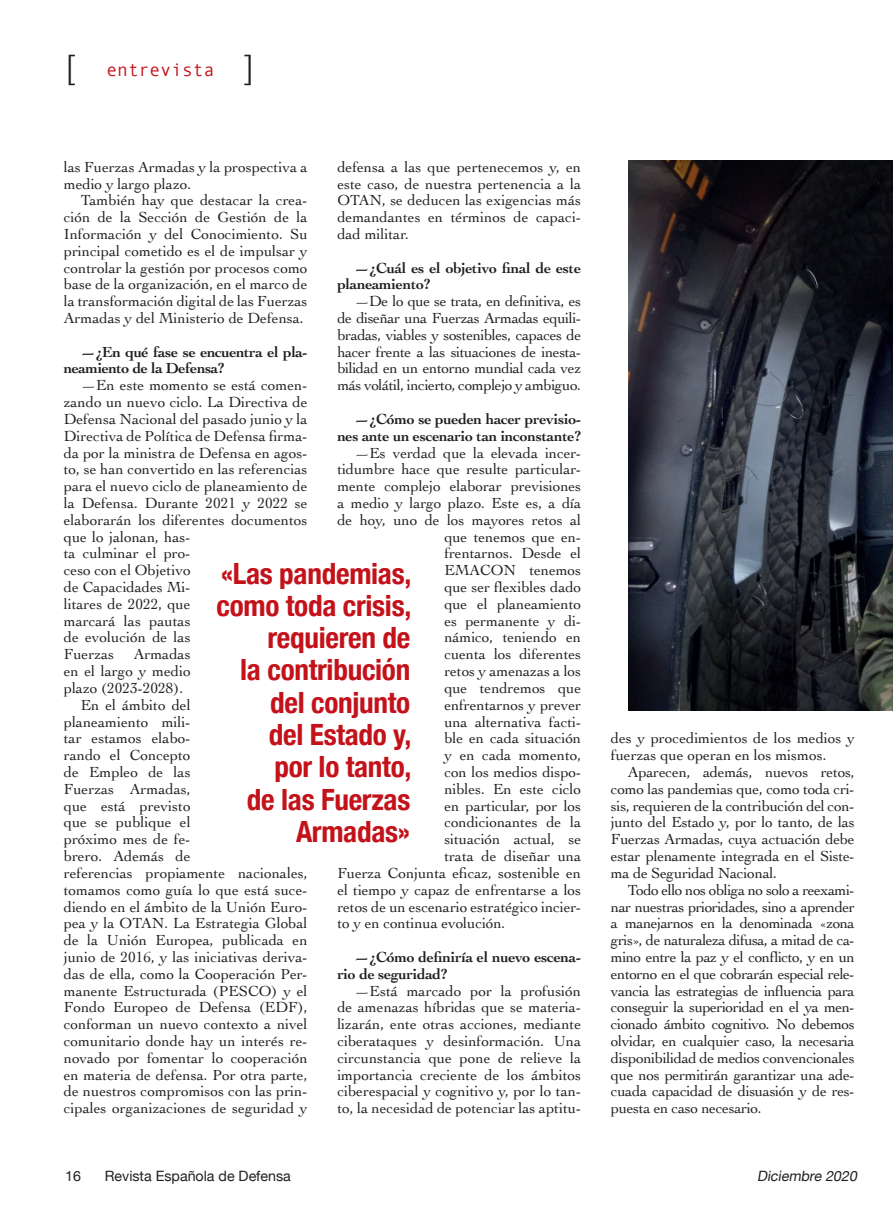
<style>
.page{position:relative;width:893px;height:1217px;background:#fff}
.page>*{position:absolute;margin:0;border:0;box-sizing:border-box;transform-origin:0 0}
.t1{font:300 33px "Helvetica";color:#231f20}
.Coro-Sumario{font:700 condensed 29.25px/32.2px "Helvetica Neue";letter-spacing:-.01em;color:#c4121a;text-align:right}
.t2{font:18px "Monotypecom";color:#c4121a}
.Texto_general{font:15.3px/16.8px "Cochin";color:#231f20;text-align:justify}
.Texto_general-2{font:700 15.3px/16.8px "Cochin";letter-spacing:-.015em;color:#231f20}
.t3{font:14.25px "Helvetica Neue";color:#231f20}
.t4{font:italic 14.25px "Helvetica Neue";color:#231f20}
.s1{font-family:"Helvetica";font-weight:300;font-size:33px;color:#231f20}
</style>
<div class="page">
<img style="left:628px;top:161px;width:265px;height:549px">
<p class="t1" style="left:66px;top:39px;width:12px">[</p>
<p class="t2" style="left:106px;top:59px;width:149px">entrevista <span class="s1">]</span></p>
<p class="Texto_general" style="left:64px;top:158px;width:245px">las Fuerzas Armadas y la prospectiva a medio y largo plazo.</p>
<p class="Texto_general" style="left:64px;top:191px;width:245px;text-indent:17px">También hay que destacar la crea&shy;ción de la Sección de Gestión de la Información y del Conocimiento. Su principal cometido es el de impulsar y controlar la gestión por procesos como base de la organización, en el marco de la transformación digital de las Fuerzas Armadas y del Ministerio de Defensa.</p>
<p class="Texto_general-2" style="left:64px;top:342px;width:245px;text-indent:17px">—¿En qué fase se encuentra el pla&shy;neamiento de la Defensa?</p>
<p class="Texto_general" style="left:64px;top:376px;width:245px;text-align:left;text-indent:17px">—En este momento se está comen&shy;zando un nuevo ciclo. La Directiva de<br>Defensa Nacional del pasado junio y la<br>Directiva de Política de Defensa firma&shy;da por la ministra de Defensa en agos&shy;to, se han convertido en las referencias para el nuevo ciclo de planeamiento de la Defensa. Durante 2021 y 2022 se elaborarán los diferentes documentos que lo jalonan, has-<br>ta culminar el pro-<br>ceso con el Objetivo<br>de Capacidades Mi-<br>litares de 2022, que<br>marcará las pautas<br>de evolución de las<br>Fuerzas</p>
<p class="Texto_general" style="left:337px;top:158px;width:245px">defensa a las que pertenecemos y, en este caso, de nuestra pertenencia a la OTAN, se deducen las exigencias más demandantes en términos de capaci&shy;dad militar.</p>
<p class="Texto_general-2" style="left:337px;top:258px;width:245px;text-indent:17px">—¿Cuál es el objetivo final de este planeamiento?</p>
<p class="Texto_general" style="left:337px;top:292px;width:245px;text-indent:17px">—De lo que se trata, en definitiva, es de diseñar una Fuerzas Armadas equili&shy;bradas, viables y sostenibles, capaces de hacer frente a las situaciones de inesta&shy;bilidad en un entorno mundial cada vez más volátil, incierto, complejo y ambiguo.</p>
<p class="Texto_general-2" style="left:337px;top:409px;width:245px;text-align:right">—¿Cómo se pueden hacer previsio&shy;nes ante un escenario tan inconstante?</p>
<p class="Texto_general" style="left:354px;top:443px;width:228px">—Es verdad que la elevada incer-</p>
<p class="Texto_general" style="left:337px;top:460px;width:245px">tidumbre hace que resulte particular-</p>
<p class="Texto_general" style="left:337px;top:477px;width:245px">mente complejo elaborar previsiones</p>
<p class="Texto_general" style="left:337px;top:494px;width:245px">a medio y largo plazo. Este es, a día</p>
<p class="Texto_general" style="left:337px;top:510px;width:245px">de hoy, uno de los mayores retos al</p>
<p class="Texto_general" style="left:444px;top:527px;width:138px">que tenemos que en-</p>
<p class="Texto_general" style="left:444px;top:544px;width:138px">frentarnos. Desde el</p>
<p class="Texto_general" style="left:444px;top:561px;width:138px">EMACON tenemos</p>
<p class="Texto_general" style="left:444px;top:578px;width:138px">que ser flexibles dado</p>
<p class="Texto_general" style="left:444px;top:594px;width:138px">que el planeamiento</p>
<p class="Texto_general" style="left:444px;top:611px;width:138px">es permanente y di-</p>
<p class="Texto_general" style="left:444px;top:628px;width:138px">námico, teniendo en</p>
<p class="Texto_general" style="left:444px;top:645px;width:138px">cuenta los diferentes</p>
<p class="Texto_general" style="left:444px;top:662px;width:138px">retos y amenazas a los</p>
<p class="Texto_general" style="left:444px;top:678px;width:138px">que tendremos que</p>
<p class="Texto_general" style="left:444px;top:695px;width:138px">enfrentarnos y prever</p>
<p class="Texto_general" style="left:444px;top:712px;width:138px">una alternativa facti-</p>
<p class="Texto_general" style="left:444px;top:729px;width:138px">ble en cada situación</p>
<p class="Texto_general" style="left:444px;top:746px;width:138px">y en cada momento,</p>
<p class="Texto_general" style="left:444px;top:762px;width:138px">con los medios dispo-</p>
<p class="Texto_general" style="left:444px;top:779px;width:138px">nibles. En este ciclo</p>
<p class="Texto_general" style="left:444px;top:796px;width:138px">en particular, por los</p>
<p class="Texto_general" style="left:444px;top:813px;width:138px">condicionantes de la</p>
<p class="Texto_general" style="left:444px;top:830px;width:138px">situación actual, se</p>
<p class="Texto_general" style="left:444px;top:846px;width:138px">trata de diseñar una</p>
<p class="Texto_general" style="left:337px;top:863px;width:245px">Fuerza Conjunta eficaz, sostenible en</p>
<p class="Texto_general" style="left:337px;top:880px;width:245px">el tiempo y capaz de enfrentarse a los</p>
<p class="Texto_general" style="left:337px;top:897px;width:245px">retos de un escenario estratégico incier-</p>
<p class="Texto_general" style="left:337px;top:914px;width:170px">to y en continua evolución.</p>
<p class="Texto_general-2" style="left:337px;top:947px;width:245px;text-indent:17px">—¿Cómo definiría el nuevo escena&shy;rio de seguridad?</p>
<p class="Texto_general" style="left:337px;top:981px;width:245px;text-indent:17px">—Está marcado por la profusión de amenazas híbridas que se materia&shy;lizarán, ente otras acciones, mediante ciberataques y desinformación. Una circunstancia que pone de relieve la importancia creciente de los ámbitos ciberespacial y cognitivo y, por lo tan&shy;to, la necesidad de potenciar las aptitu-</p>
<p class="Coro-Sumario" style="left:217px;top:555px;width:196px">«Las pandemias, como toda crisis, requieren de<br>la contribución del conjunto<br>del Estado y,<br>por lo tanto,<br>de las Fuerzas<br>Armadas»</p>
<p class="Texto_general" style="left:64px;top:645px;width:128px;text-indent:70px">Armadas en el largo y medio plazo (2023-2028).</p>
<p class="Texto_general" style="left:64px;top:695px;width:245px;text-align:left;text-indent:17px">En el ámbito del<br>planeamiento mili-<br>tar estamos elabo-<br>rando el Concepto<br>de Empleo de las<br>Fuerzas Armadas,<br>que está previsto<br>que se publique el<br>próximo mes de fe-<br>brero. Además de<br>referencias propiamente nacionales, tomamos como guía lo que está suce&shy;diendo en el ámbito de la Unión Euro&shy;pea y la OTAN. La Estrategia Global de la Unión Europea, publicada en junio de 2016, y las iniciativas deriva&shy;das de ella, como la Cooperación Per&shy;manente Estructurada (PESCO) y el<br>Fondo Europeo de Defensa (EDF), conforman un nuevo contexto a nivel comunitario donde hay un interés re&shy;novado por fomentar lo cooperación en materia de defensa. Por otra parte, de nuestros compromisos con las prin&shy;cipales organizaciones de seguridad y</p>
<p class="Texto_general" style="left:611px;top:729px;width:245px">des y procedimientos de los medios y fuerzas que operan en los mismos.</p>
<p class="Texto_general" style="left:611px;top:762px;width:245px;text-indent:17px">Aparecen, además, nuevos retos, como las pandemias que, como toda cri&shy;sis, requieren de la contribución del con&shy;junto del Estado y, por lo tanto, de las Fuerzas Armadas, cuya actuación debe estar plenamente integrada en el Siste&shy;ma de Seguridad Nacional.</p>
<p class="Texto_general" style="left:611px;top:880px;width:245px;text-indent:17px">Todo ello nos obliga no solo a reexami&shy;nar nuestras prioridades, sino a aprender a manejarnos en la denominada «zona gris», de naturaleza difusa, a mitad de ca&shy;mino entre la paz y el conflicto, y en un entorno en el que cobrarán especial rele&shy;vancia las estrategias de influencia para conseguir la superioridad en el ya men&shy;cionado ámbito cognitivo. No debemos olvidar, en cualquier caso, la necesaria disponibilidad de medios convencionales que nos permitirán garantizar una ade&shy;cuada capacidad de disuasión y de res&shy;puesta en caso necesario.</p>
<p class="t3" style="left:65px;top:1165px;width:17px">16</p>
<p class="t3" style="left:105px;top:1165px;width:188px">Revista Española de Defensa</p>
<p class="t4" style="left:757px;top:1165px;width:105px">Diciembre 2020</p>
</div>
